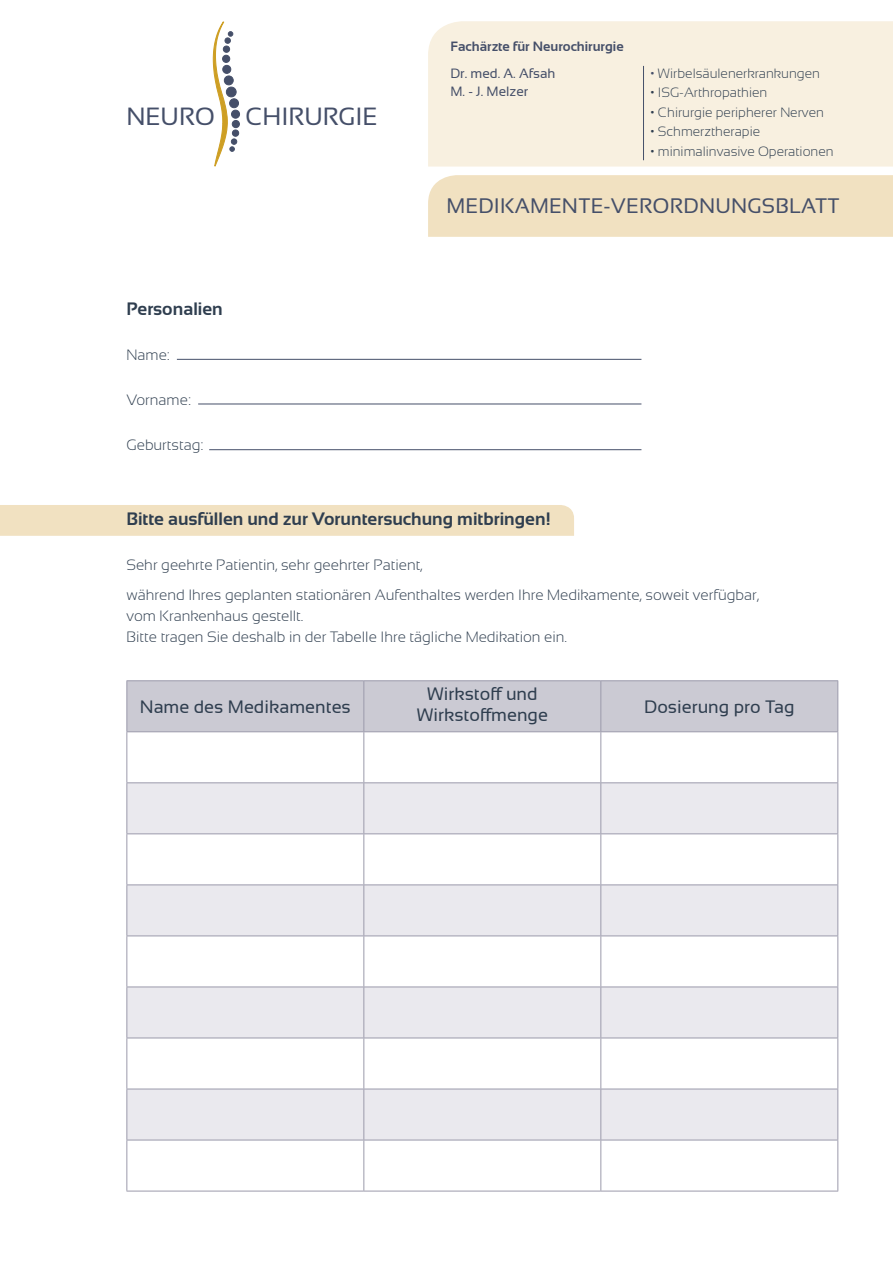
<style>
.page{position:relative;width:893px;height:1263px;background:#fff}
.page>*{position:absolute;margin:0;border:0;box-sizing:border-box;transform-origin:0 0}
.t1{font:24.9px "Sansation";color:#454f69}
.t2{font:21px "Sansation";letter-spacing:.01em;color:#454f69}
.t3{font:18px/21.6px "Sansation";color:#2f3e4f;text-align:center}
.t4{font:700 18px "Sansation";color:#2f3e4f}
.t5{font:300 15px/30px "Sansation";color:#2f3e4f}
.t6{font:300 13.5px "Sansation";color:#2f3e4f}
.t7{font:700 13.5px "Sansation";color:#454f69}
.t8{font:13.5px/18px "Sansation";color:#454f69}
.s1{color:#454f69}
</style>
<div class="page">
<div style="left:0;top:505px;width:574px;height:31px;background:#f1e1c1"></div>
<div style="left:232px;top:130px;width:7px;height:6px;background:#666e84;border-radius:50%"></div>
<div style="left:232px;top:130px;width:7px;height:7px;border:1px solid #454f69;border-radius:50%"></div>
<div style="left:232px;top:120px;width:7px;height:8px;background:#454f69;border-radius:50%"></div>
<div style="left:232px;top:120px;width:8px;height:8px;border:1px solid #454f69;border-radius:50%"></div>
<div style="left:231px;top:110px;width:9px;height:8px;background:#454f69;border-radius:50%"></div>
<div style="left:231px;top:110px;width:9px;height:8px;border:1px solid #454f69;border-radius:50%"></div>
<div style="left:229px;top:99px;width:10px;height:9px;border:1px solid #454f69;border-radius:50%"></div>
<svg style="left:212px;top:21px;width:25px;height:146px"></svg>
<div style="left:428px;top:175px;width:465px;height:62px;background:#f1e1c1"></div>
<hr style="left:177px;top:359px;width:464px;height:1px;background:#454f69">
<hr style="left:198px;top:404px;width:443px;height:1px;background:#454f69">
<hr style="left:209px;top:449px;width:432px;height:1px;background:#454f69">
<div style="left:127px;top:681px;width:710px;height:50px;background:#cbcad3"></div>
<svg style="left:127px;top:783px;width:710px;height:357px;fill:#eae9ee"></svg>
<hr style="left:126px;top:680px;width:238px;height:1px;background:#9b9aab">
<hr style="left:126px;top:681px;width:1px;height:50px;background:#9b9aab">
<hr style="left:364px;top:680px;width:237px;height:1px;background:#9b9aab">
<hr style="left:363px;top:681px;width:1px;height:50px;background:#9b9aab">
<hr style="left:601px;top:680px;width:237px;height:1px;background:#9b9aab">
<hr style="left:600px;top:681px;width:1px;height:50px;background:#9b9aab">
<hr style="left:837px;top:681px;width:1px;height:50px;background:#9b9aab">
<hr style="left:126px;top:731px;width:238px;height:1px;background:#9b9aab">
<hr style="left:126px;top:732px;width:1px;height:50px;background:#9b9aab">
<hr style="left:364px;top:731px;width:237px;height:1px;background:#9b9aab">
<hr style="left:363px;top:732px;width:1px;height:50px;background:#9b9aab">
<hr style="left:601px;top:731px;width:237px;height:1px;background:#9b9aab">
<hr style="left:600px;top:732px;width:1px;height:50px;background:#9b9aab">
<hr style="left:837px;top:732px;width:1px;height:50px;background:#9b9aab">
<hr style="left:126px;top:782px;width:238px;height:1px;background:#9b9aab">
<hr style="left:126px;top:783px;width:1px;height:50px;background:#9b9aab">
<hr style="left:364px;top:782px;width:237px;height:1px;background:#9b9aab">
<hr style="left:363px;top:783px;width:1px;height:50px;background:#9b9aab">
<hr style="left:601px;top:782px;width:237px;height:1px;background:#9b9aab">
<hr style="left:600px;top:783px;width:1px;height:50px;background:#9b9aab">
<hr style="left:837px;top:783px;width:1px;height:50px;background:#9b9aab">
<hr style="left:126px;top:833px;width:238px;height:1px;background:#9b9aab">
<hr style="left:126px;top:834px;width:1px;height:50px;background:#9b9aab">
<hr style="left:364px;top:833px;width:237px;height:1px;background:#9b9aab">
<hr style="left:363px;top:834px;width:1px;height:50px;background:#9b9aab">
<hr style="left:601px;top:833px;width:237px;height:1px;background:#9b9aab">
<hr style="left:600px;top:834px;width:1px;height:50px;background:#9b9aab">
<hr style="left:837px;top:834px;width:1px;height:50px;background:#9b9aab">
<hr style="left:126px;top:884px;width:238px;height:1px;background:#9b9aab">
<hr style="left:126px;top:885px;width:1px;height:50px;background:#9b9aab">
<hr style="left:364px;top:884px;width:237px;height:1px;background:#9b9aab">
<hr style="left:363px;top:885px;width:1px;height:50px;background:#9b9aab">
<hr style="left:601px;top:884px;width:237px;height:1px;background:#9b9aab">
<hr style="left:600px;top:885px;width:1px;height:50px;background:#9b9aab">
<hr style="left:837px;top:885px;width:1px;height:50px;background:#9b9aab">
<hr style="left:126px;top:935px;width:238px;height:1px;background:#9b9aab">
<hr style="left:126px;top:936px;width:1px;height:50px;background:#9b9aab">
<hr style="left:364px;top:935px;width:237px;height:1px;background:#9b9aab">
<hr style="left:363px;top:936px;width:1px;height:50px;background:#9b9aab">
<hr style="left:601px;top:935px;width:237px;height:1px;background:#9b9aab">
<hr style="left:600px;top:936px;width:1px;height:50px;background:#9b9aab">
<hr style="left:837px;top:936px;width:1px;height:50px;background:#9b9aab">
<hr style="left:126px;top:986px;width:238px;height:1px;background:#9b9aab">
<hr style="left:126px;top:987px;width:1px;height:50px;background:#9b9aab">
<hr style="left:364px;top:986px;width:237px;height:1px;background:#9b9aab">
<hr style="left:363px;top:987px;width:1px;height:50px;background:#9b9aab">
<hr style="left:601px;top:986px;width:237px;height:1px;background:#9b9aab">
<hr style="left:600px;top:987px;width:1px;height:50px;background:#9b9aab">
<hr style="left:837px;top:987px;width:1px;height:50px;background:#9b9aab">
<hr style="left:126px;top:1037px;width:238px;height:1px;background:#9b9aab">
<hr style="left:126px;top:1038px;width:1px;height:51px;background:#9b9aab">
<hr style="left:364px;top:1037px;width:237px;height:1px;background:#9b9aab">
<hr style="left:363px;top:1038px;width:1px;height:51px;background:#9b9aab">
<hr style="left:601px;top:1037px;width:237px;height:1px;background:#9b9aab">
<hr style="left:600px;top:1038px;width:1px;height:51px;background:#9b9aab">
<hr style="left:837px;top:1038px;width:1px;height:51px;background:#9b9aab">
<hr style="left:126px;top:1089px;width:238px;height:1px;background:#9b9aab">
<hr style="left:126px;top:1089px;width:1px;height:51px;background:#9b9aab">
<hr style="left:364px;top:1089px;width:237px;height:1px;background:#9b9aab">
<hr style="left:363px;top:1089px;width:1px;height:51px;background:#9b9aab">
<hr style="left:601px;top:1089px;width:237px;height:1px;background:#9b9aab">
<hr style="left:600px;top:1089px;width:1px;height:51px;background:#9b9aab">
<hr style="left:837px;top:1089px;width:1px;height:51px;background:#9b9aab">
<hr style="left:126px;top:1140px;width:238px;height:1px;background:#9b9aab">
<hr style="left:126px;top:1140px;width:1px;height:51px;background:#9b9aab">
<hr style="left:364px;top:1140px;width:237px;height:1px;background:#9b9aab">
<hr style="left:363px;top:1140px;width:1px;height:51px;background:#9b9aab">
<hr style="left:601px;top:1140px;width:237px;height:1px;background:#9b9aab">
<hr style="left:600px;top:1140px;width:1px;height:51px;background:#9b9aab">
<hr style="left:837px;top:1140px;width:1px;height:51px;background:#9b9aab">
<hr style="left:126px;top:1191px;width:238px;height:1px;background:#9b9aab">
<hr style="left:364px;top:1191px;width:237px;height:1px;background:#9b9aab">
<hr style="left:601px;top:1191px;width:237px;height:1px;background:#9b9aab">
<div style="left:428px;top:21px;width:465px;height:146px;background:#f8f0e0"></div>
<hr style="left:643px;top:66px;width:1px;height:94px;background:#454f69">
<h1 class="t1" style="left:126px;top:102px;width:253px">NEURO CHIRURGIE</h1>
<p class="t4" style="left:126px;top:299px;width:98px">Personalien</p>
<p class="t5" style="left:126px;top:340px;width:45px">Name:</p>
<p class="t5" style="left:126px;top:385px;width:66px">Vorname:</p>
<p class="t5" style="left:126px;top:430px;width:78px">Geburtstag:</p>
<p class="t7" style="left:450px;top:39px;width:175px">Fachärzte für Neurochirurgie</p>
<p class="t8" style="left:450px;top:64px;width:107px">Dr. med. A. Afsah<br>M. - J. Melzer</p>
<p class="t6" style="left:651px;top:65px;width:171px"><span class="s1">•</span> Wirbelsäulenerkrankungen</p>
<p class="t6" style="left:651px;top:85px;width:118px">• ISG-Arthropathien</p>
<p class="t6" style="left:651px;top:104px;width:175px">• Chirurgie peripherer Nerven</p>
<p class="t6" style="left:651px;top:124px;width:111px">• Schmerztherapie</p>
<p class="t6" style="left:651px;top:143px;width:185px">• minimalinvasive Operationen</p>
<h2 class="t2" style="left:446px;top:194px;width:395px">MEDIKAMENTE-VERORDNUNGSBLATT</h2>
<p class="t4" style="left:126px;top:509px;width:426px">Bitte ausfüllen und zur Voruntersuchung mitbringen!</p>
<p class="t5" style="left:126px;top:550px;width:634px">Sehr geehrte Patientin, sehr geehrter Patient,<br>während Ihres geplanten stationären Aufenthaltes werden Ihre Medikamente, soweit verfügbar,</p>
<p class="t5" style="left:126px;top:605px;width:442px;line-height:21px">vom Krankenhaus gestellt.<br>Bitte tragen Sie deshalb in der Tabelle Ihre tägliche Medikation ein.</p>
<p class="t3" style="left:140px;top:696px;width:213px">Name des Medikamentes</p>
<p class="t3" style="left:417px;top:683px;width:133px">Wirkstoff und<br>Wirkstoffmenge</p>
<p class="t3" style="left:644px;top:696px;width:152px">Dosierung pro Tag</p>
</div>
